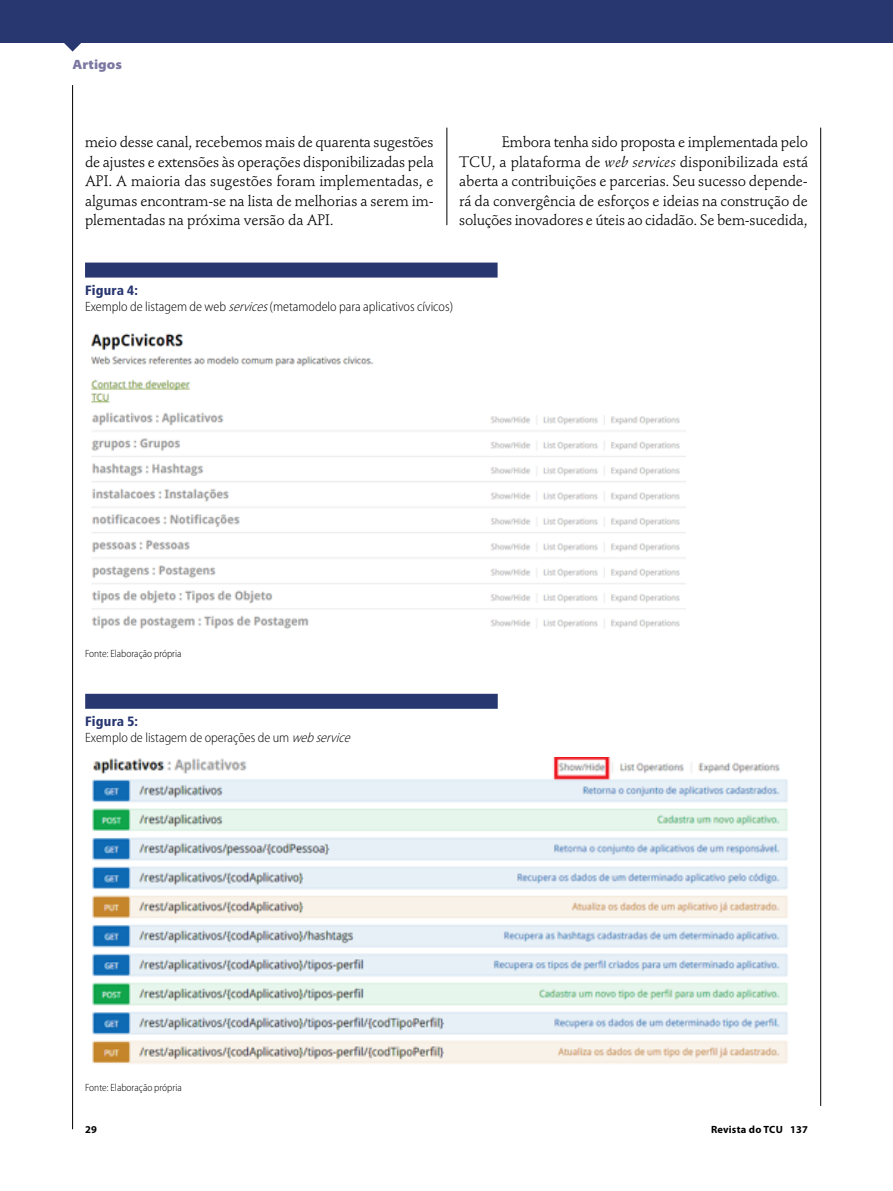
<style>
.page{position:relative;width:893px;height:1191px;background:#fff}
.page>*{position:absolute;margin:0;border:0;box-sizing:border-box;transform-origin:0 0}
.t1{font:15px/19.5px "Stempel Schneidler Std";letter-spacing:-.01em;color:#000;text-align:justify}
.t2{font:300 semi-condensed 13.5px "Myriad Pro";color:#000}
.t3{font:900 condensed 13.5px "Frutiger LT Std";letter-spacing:.02em;color:#293771}
.t4{font:900 semi-expanded 13.5px "Myriad Pro";color:#7b77a2}
.t5{font:300 semi-condensed 10.5px "Myriad Pro";color:#000}
.t6{font:700 10.5px "Myriad Pro";letter-spacing:.02em;color:#000}
.s1{font-style:italic}
</style>
<div class="page">
<svg style="left:64px;top:43px;width:17px;height:9px"></svg>
<div style="left:0;top:0;width:893px;height:43px;background:#293771"></div>
<hr style="left:72px;top:85px;width:1px;height:1044px;background:#000">
<hr style="left:820px;top:128px;width:1px;height:978px;background:#000">
<hr style="left:446px;top:128px;width:1px;height:97px;background:#000">
<div style="left:85px;top:262px;width:413px;height:15px;background:#293771"></div>
<img style="left:91px;top:333px;width:594px;height:296px">
<div style="left:85px;top:694px;width:413px;height:15px;background:#293771"></div>
<img style="left:92px;top:758px;width:696px;height:306px">
<p class="t4" style="left:73px;top:57px;width:51px">Artigos</p>
<p class="t1" style="left:85px;top:132px;width:350px">meio desse canal, recebemos mais de quarenta sugestões de ajustes e extensões às operações disponibilizadas pela API. A maioria das sugestões foram implementadas, e algumas encontram-se na lista de melhorias a serem im&shy;plementadas na próxima versão da API.</p>
<p class="t1" style="left:459px;top:132px;width:350px;text-indent:43px">Embora tenha sido proposta e implementada pelo TCU, a plataforma de <span class="s1">web services</span> disponibilizada está aberta a contribuições e parcerias. Seu sucesso depende&shy;rá da convergência de esforços e ideias na construção de soluções inovadores e úteis ao cidadão. Se bem-sucedida,</p>
<p class="t3" style="left:85px;top:282px;width:55px">Figura 4:</p>
<p class="t2" style="left:85px;top:299px;width:370px">Exemplo de listagem de web <span class="s1">services</span>(metamodelo para aplicativos cívicos)</p>
<p class="t5" style="left:85px;top:648px;width:98px">Fonte: Elaboração própria</p>
<p class="t3" style="left:85px;top:713px;width:54px">Figura 5:</p>
<p class="t2" style="left:85px;top:730px;width:270px">Exemplo de listagem de operações de um <span class="s1">webservice</span></p>
<p class="t5" style="left:85px;top:1082px;width:98px">Fonte: Elaboração própria</p>
<p class="t6" style="left:85px;top:1123px;width:13px">29</p>
<p class="t6" style="left:711px;top:1123px;width:98px">Revista do TCU 137</p>
</div>
